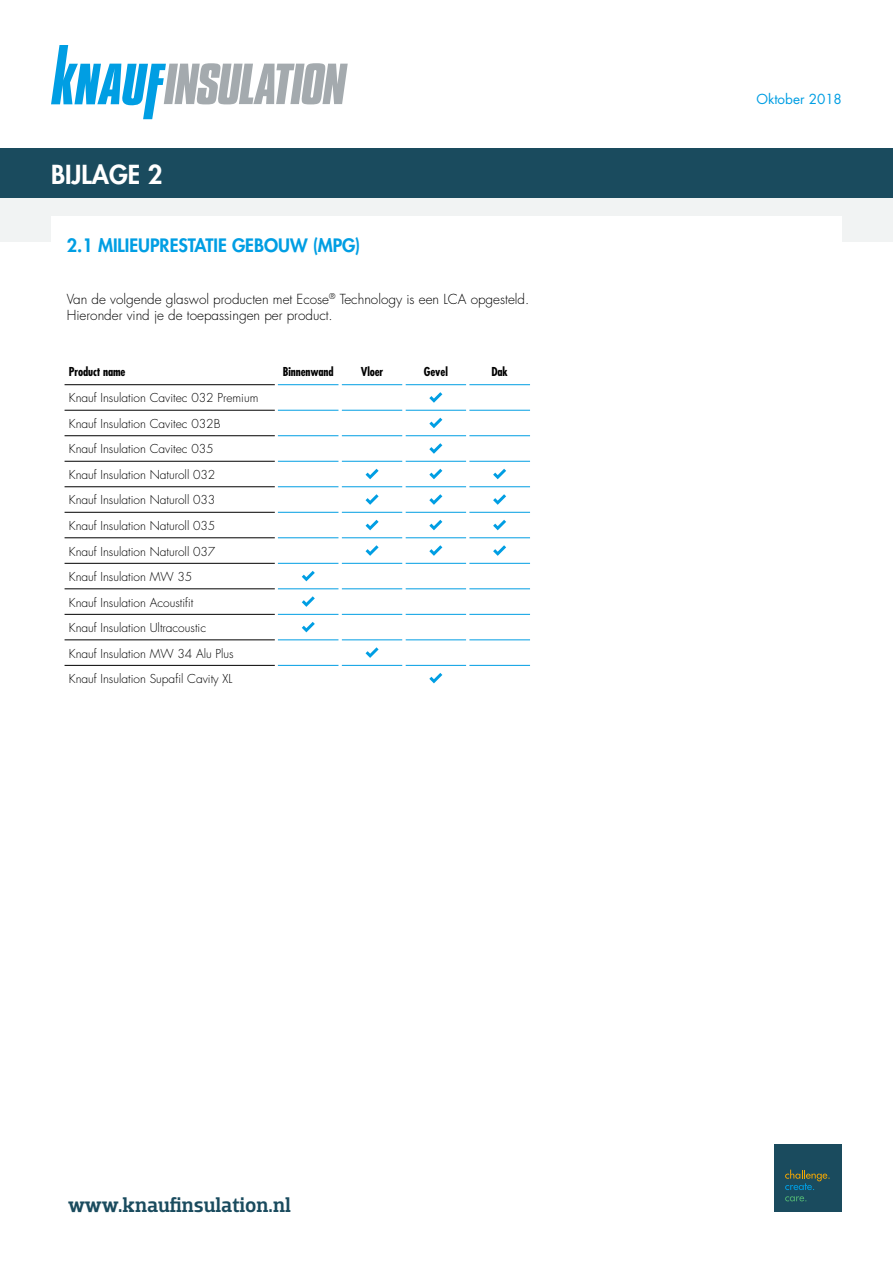
<style>
.page{position:relative;width:893px;height:1263px;background:#fff}
.page>*{position:absolute;margin:0;border:0;box-sizing:border-box;transform-origin:0 0}
.t1{font:800 25.5px "Futura Std";color:#fff}
.t2{font:500 21px "Dobra Slab";color:#1a4b5e}
.t3{font:800 18px "Futura Std";color:#009ee3}
.t4{font:300 13.5px/16.2px "Futura Std";color:#000}
.t5{font:13.5px "Futura Std";color:#009ee3}
.t6{font:300 12px/25.5px "Futura Std";color:#000}
.t7{font:700 condensed 12px "Futura Std";letter-spacing:-.01em;color:#000}
</style>
<div class="page">
<svg style="left:51px;top:45px;width:297px;height:74px"></svg>
<div style="left:774px;top:1144px;width:68px;height:68px;background:#1a4b5e"></div>
<svg style="left:785px;top:1170px;width:45px;height:20px"></svg>
<svg style="left:785px;top:1196px;width:21px;height:5px"></svg>
<div style="left:0;top:149px;width:893px;height:51px;background:#1a4b5e"></div>
<div style="left:0;top:198px;width:893px;height:44px;background:#f1f3f3"></div>
<div style="left:51px;top:216px;width:791px;height:51px;background:#fff"></div>
<hr style="left:64px;top:410px;width:211px;height:1px;background:#000">
<hr style="left:64px;top:435px;width:211px;height:1px;background:#000">
<hr style="left:64px;top:461px;width:211px;height:1px;background:#000">
<hr style="left:64px;top:486px;width:211px;height:1px;background:#000">
<hr style="left:64px;top:512px;width:211px;height:1px;background:#000">
<hr style="left:64px;top:537px;width:211px;height:1px;background:#000">
<hr style="left:64px;top:563px;width:211px;height:1px;background:#000">
<hr style="left:64px;top:589px;width:211px;height:1px;background:#000">
<hr style="left:64px;top:614px;width:211px;height:1px;background:#000">
<hr style="left:64px;top:640px;width:211px;height:1px;background:#000">
<hr style="left:64px;top:665px;width:211px;height:1px;background:#000">
<hr style="left:64px;top:384px;width:211px;height:1px;background:#000">
<hr style="left:278px;top:410px;width:61px;height:1px;background:#009ee3">
<hr style="left:342px;top:410px;width:60px;height:1px;background:#009ee3">
<hr style="left:405px;top:410px;width:61px;height:1px;background:#009ee3">
<hr style="left:469px;top:410px;width:61px;height:1px;background:#009ee3">
<hr style="left:278px;top:435px;width:61px;height:1px;background:#009ee3">
<hr style="left:342px;top:435px;width:60px;height:1px;background:#009ee3">
<hr style="left:405px;top:435px;width:61px;height:1px;background:#009ee3">
<hr style="left:469px;top:435px;width:61px;height:1px;background:#009ee3">
<hr style="left:278px;top:461px;width:61px;height:1px;background:#009ee3">
<hr style="left:342px;top:461px;width:60px;height:1px;background:#009ee3">
<hr style="left:405px;top:461px;width:61px;height:1px;background:#009ee3">
<hr style="left:469px;top:461px;width:61px;height:1px;background:#009ee3">
<hr style="left:278px;top:486px;width:61px;height:1px;background:#009ee3">
<hr style="left:342px;top:486px;width:60px;height:1px;background:#009ee3">
<hr style="left:405px;top:486px;width:61px;height:1px;background:#009ee3">
<hr style="left:469px;top:486px;width:61px;height:1px;background:#009ee3">
<hr style="left:278px;top:512px;width:61px;height:1px;background:#009ee3">
<hr style="left:342px;top:512px;width:60px;height:1px;background:#009ee3">
<hr style="left:405px;top:512px;width:61px;height:1px;background:#009ee3">
<hr style="left:469px;top:512px;width:61px;height:1px;background:#009ee3">
<hr style="left:278px;top:537px;width:61px;height:1px;background:#009ee3">
<hr style="left:342px;top:537px;width:60px;height:1px;background:#009ee3">
<hr style="left:405px;top:537px;width:61px;height:1px;background:#009ee3">
<hr style="left:469px;top:537px;width:61px;height:1px;background:#009ee3">
<hr style="left:278px;top:563px;width:61px;height:1px;background:#009ee3">
<hr style="left:342px;top:563px;width:60px;height:1px;background:#009ee3">
<hr style="left:405px;top:563px;width:61px;height:1px;background:#009ee3">
<hr style="left:469px;top:563px;width:61px;height:1px;background:#009ee3">
<hr style="left:278px;top:589px;width:61px;height:1px;background:#009ee3">
<hr style="left:342px;top:589px;width:60px;height:1px;background:#009ee3">
<hr style="left:405px;top:589px;width:61px;height:1px;background:#009ee3">
<hr style="left:469px;top:589px;width:61px;height:1px;background:#009ee3">
<hr style="left:278px;top:614px;width:61px;height:1px;background:#009ee3">
<hr style="left:342px;top:614px;width:60px;height:1px;background:#009ee3">
<hr style="left:405px;top:614px;width:61px;height:1px;background:#009ee3">
<hr style="left:469px;top:614px;width:61px;height:1px;background:#009ee3">
<hr style="left:278px;top:640px;width:61px;height:1px;background:#009ee3">
<hr style="left:342px;top:640px;width:60px;height:1px;background:#009ee3">
<hr style="left:405px;top:640px;width:61px;height:1px;background:#009ee3">
<hr style="left:469px;top:640px;width:61px;height:1px;background:#009ee3">
<hr style="left:278px;top:665px;width:61px;height:1px;background:#009ee3">
<hr style="left:342px;top:665px;width:60px;height:1px;background:#009ee3">
<hr style="left:405px;top:665px;width:61px;height:1px;background:#009ee3">
<hr style="left:469px;top:665px;width:61px;height:1px;background:#009ee3">
<hr style="left:278px;top:384px;width:61px;height:1px;background:#009ee3">
<hr style="left:342px;top:384px;width:60px;height:1px;background:#009ee3">
<hr style="left:405px;top:384px;width:61px;height:1px;background:#009ee3">
<hr style="left:469px;top:384px;width:61px;height:1px;background:#009ee3">
<svg style="left:429px;top:392px;width:13px;height:11px"></svg>
<svg style="left:429px;top:418px;width:13px;height:10px"></svg>
<svg style="left:429px;top:443px;width:13px;height:11px"></svg>
<svg style="left:366px;top:469px;width:13px;height:10px"></svg>
<svg style="left:429px;top:469px;width:13px;height:10px"></svg>
<svg style="left:493px;top:469px;width:13px;height:10px"></svg>
<svg style="left:366px;top:494px;width:13px;height:11px"></svg>
<svg style="left:429px;top:494px;width:13px;height:11px"></svg>
<svg style="left:493px;top:494px;width:13px;height:11px"></svg>
<svg style="left:366px;top:520px;width:13px;height:10px"></svg>
<svg style="left:429px;top:520px;width:13px;height:10px"></svg>
<svg style="left:493px;top:520px;width:13px;height:10px"></svg>
<svg style="left:366px;top:545px;width:13px;height:11px"></svg>
<svg style="left:429px;top:545px;width:13px;height:11px"></svg>
<svg style="left:493px;top:545px;width:13px;height:11px"></svg>
<svg style="left:302px;top:571px;width:13px;height:10px"></svg>
<svg style="left:302px;top:596px;width:13px;height:11px"></svg>
<svg style="left:302px;top:622px;width:13px;height:10px"></svg>
<svg style="left:366px;top:647px;width:13px;height:11px"></svg>
<svg style="left:429px;top:673px;width:13px;height:10px"></svg>
<h1 class="t1" style="left:51px;top:158px;width:113px">BIJLAGE 2</h1>
<h3 class="t3" style="left:67px;top:234px;width:295px">2.1 MILIEUPRESTATIE GEBOUW (MPG)</h3>
<p class="t4" style="left:67px;top:291px;width:464px">Van de volgende glaswol producten met Ecose<sup>®</sup> Technology is een LCA opgesteld.<br>Hieronder vind je de toepassingen per product.</p>
<p class="t7" style="left:69px;top:364px;width:58px">Product name</p>
<p class="t7" style="left:283px;top:364px;width:52px">Binnenwand</p>
<p class="t7" style="left:361px;top:364px;width:24px">Vloer</p>
<p class="t7" style="left:424px;top:364px;width:25px">Gevel</p>
<p class="t7" style="left:491px;top:364px;width:18px">Dak</p>
<p class="t6" style="left:69px;top:386px;width:191px">Knauf Insulation Cavitec 032 Premium<br>Knauf Insulation Cavitec 032B<br>Knauf Insulation Cavitec 035<br>Knauf Insulation Naturoll 032<br>Knauf Insulation Naturoll 033<br>Knauf Insulation Naturoll 035<br>Knauf Insulation Naturoll 037<br>Knauf Insulation MW 35<br>Knauf Insulation Acoustifit<br>Knauf Insulation Ultracoustic<br>Knauf Insulation MW 34 Alu Plus<br>Knauf Insulation Supafil Cavity XL</p>
<h2 class="t2" style="left:68px;top:1193px;width:224px">www.knaufinsulation.nl</h2>
<p class="t5" style="left:756px;top:91px;width:87px">Oktober 2018</p>
</div>
